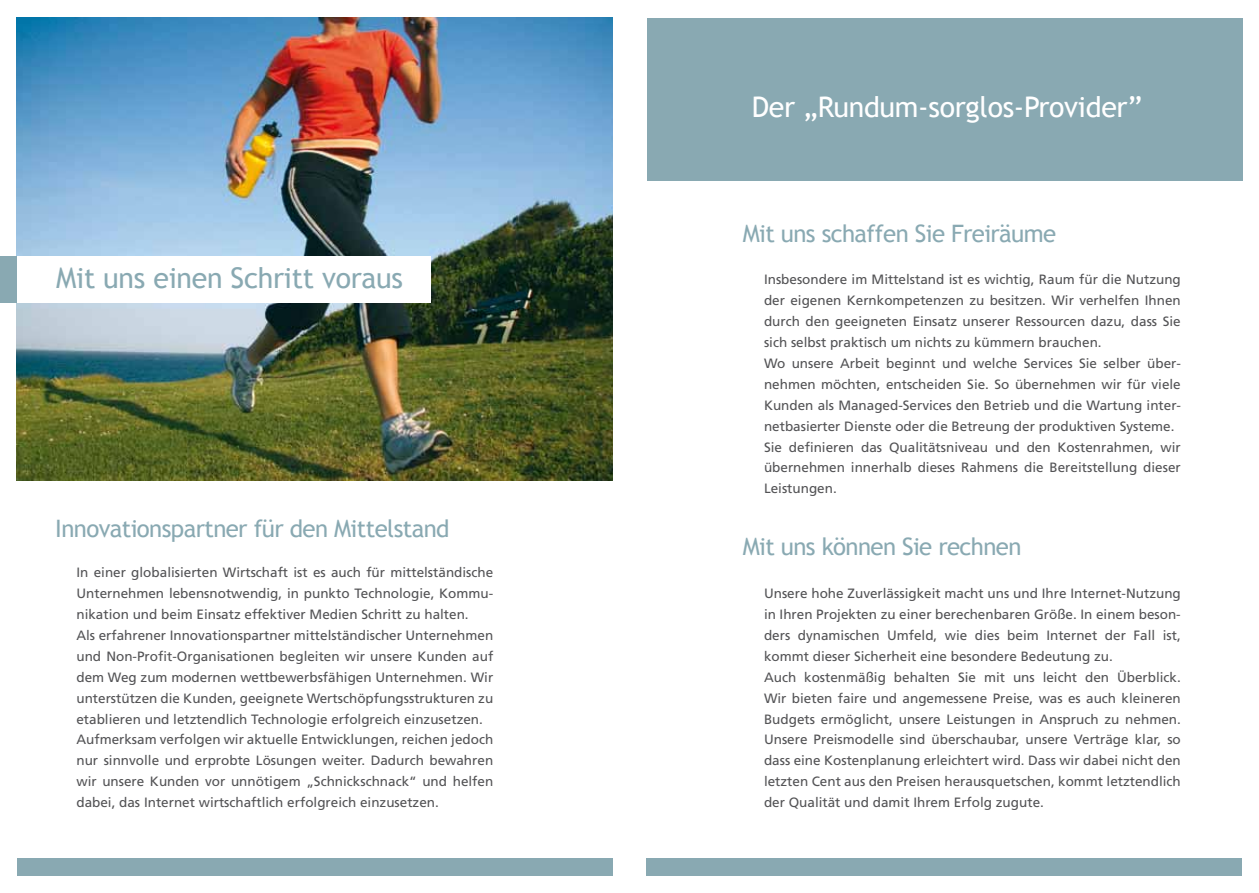
<style>
.page{position:relative;width:1259px;height:893px;background:#fff}
.page>*{position:absolute;margin:0;border:0;box-sizing:border-box;transform-origin:0 0}
.t1{font:28.5px "Trebuchet MS";letter-spacing:-.01em;color:#fff}
.t2{font:28.5px "Trebuchet MS";letter-spacing:-.01em;color:#89a9b2}
.t3{font:24px "Trebuchet MS";letter-spacing:-.025em;color:#89a9b2}
.t4{font:13.5px/21px "Frutiger";color:#535355}
</style>
<div class="page">
<div style="left:646px;top:859px;width:596px;height:17px;background:#89a9b2"></div>
<div style="left:17px;top:859px;width:595px;height:17px;background:#89a9b2"></div>
<img style="left:17px;top:17px;width:595px;height:463px">
<div style="left:17px;top:256px;width:413px;height:46px;background:#fff"></div>
<div style="left:0;top:256px;width:17px;height:46px;background:#89a9b2"></div>
<div style="left:647px;top:18px;width:595px;height:162px;background:#89a9b2"></div>
<h1 class="t2" style="left:56px;top:261px;width:348px">Mit uns einen Schritt voraus</h1>
<h2 class="t3" style="left:55px;top:515px;width:396px">Innovationspartner für den Mittelstand</h2>
<p class="t4" style="left:76px;top:562px;width:418px">In einer globalisierten Wirtschaft ist es auch für mittelständische Unternehmen lebensnotwendig, in punkto Technologie, Kommu&shy;nikation und beim Einsatz effektiver Medien Schritt zu halten.<br>Als erfahrener Innovationspartner mittelständischer Unternehmen und Non-Profit-Organisationen begleiten wir unsere Kunden auf dem Weg zum modernen wettbewerbsfähigen Unternehmen. Wir unterstützen die Kunden, geeignete Wertschöpfungsstrukturen zu etablieren und letztendlich Technologie erfolgreich einzusetzen.<br>Aufmerksam verfolgen wir aktuelle Entwicklungen, reichen jedoch nur sinnvolle und erprobte Lösungen weiter. Dadurch bewahren wir unsere Kunden vor unnötigem „Schnickschnack“ und helfen dabei, das Internet wirtschaftlich erfolgreich einzusetzen.</p>
<h1 class="t1" style="left:752px;top:90px;width:392px">Der „Rundum-sorglos-Provider”</h1>
<h2 class="t3" style="left:742px;top:220px;width:315px">Mit uns schaffen Sie Freiräume</h2>
<p class="t4" style="left:764px;top:269px;width:418px">Insbesondere im Mittelstand ist es wichtig, Raum für die Nutzung der eigenen Kernkompetenzen zu besitzen. Wir verhelfen Ihnen durch den geeigneten Einsatz unserer Ressourcen dazu, dass Sie sich selbst praktisch um nichts zu kümmern brauchen.<br>Wo unsere Arbeit beginnt und welche Services Sie selber über&shy;nehmen möchten, entscheiden Sie. So übernehmen wir für viele Kunden als Managed-Services den Betrieb und die Wartung inter&shy;netbasierter Dienste oder die Betreung der produktiven Systeme.<br>Sie definieren das Qualitätsniveau und den Kostenrahmen, wir übernehmen innerhalb dieses Rahmens die Bereitstellung dieser Leistungen.</p>
<h2 class="t3" style="left:742px;top:532px;width:280px">Mit uns können Sie rechnen</h2>
<p class="t4" style="left:764px;top:583px;width:418px">Unsere hohe Zuverlässigkeit macht uns und Ihre Internet-Nutzung in Ihren Projekten zu einer berechenbaren Größe. In einem beson&shy;ders dynamischen Umfeld, wie dies beim Internet der Fall ist, kommt dieser Sicherheit eine besondere Bedeutung zu.<br>Auch kostenmäßig behalten Sie mit uns leicht den Überblick.<br>Wir bieten faire und angemessene Preise, was es auch kleineren Budgets ermöglicht, unsere Leistungen in Anspruch zu nehmen.<br>Unsere Preismodelle sind überschaubar, unsere Verträge klar, so dass eine Kostenplanung erleichtert wird. Dass wir dabei nicht den letzten Cent aus den Preisen herausquetschen, kommt letztendlich der Qualität und damit Ihrem Erfolg zugute.</p>
</div>
